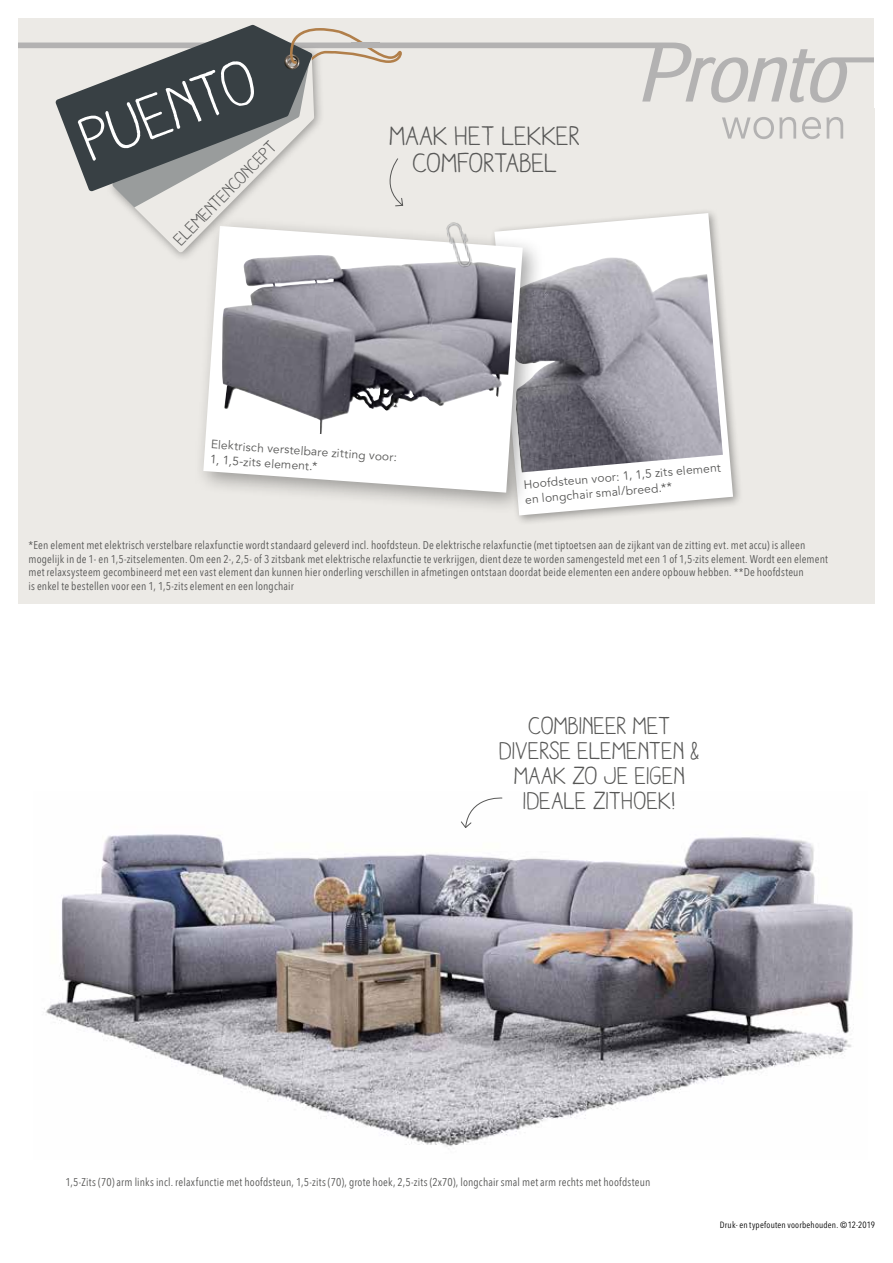
<style>
.page{position:relative;width:893px;height:1263px;background:#fff}
.page>*{position:absolute;margin:0;border:0;box-sizing:border-box;transform-origin:0 0}
.t1{font:63px "Aracne";color:#fff}
.t2{font:27.3px/27.3px "Aracne";color:#575756;text-align:center}
.t3{font:24.75px/24.8px "Aracne";color:#575756;text-align:center}
.t4{font:17.85px "Aracne";color:#575756}
.t5{font:12px/15px "Avenir LT Std";color:#575756}
.t6{font:11.25px/13.5px "Avenir Next Condensed";letter-spacing:.015em;color:#575756}
.t7{font:condensed 9px "Avenir Next LT Pro";letter-spacing:.02em;color:#000}
.s1{font-family:"Brutal Type";font-stretch:normal}
</style>
<div class="page">
<div style="left:18px;top:18px;width:857px;height:585px;background:#eceae6"></div>
<img style="left:44px;top:834px;width:810px;height:313px">
<svg style="left:461px;top:797px;width:42px;height:31px"></svg>
<svg style="left:518px;top:253px;width:218px;height:266px"></svg>
<svg style="left:545px;top:454px;width:187px;height:57px"></svg>
<div style="left:193px;top:216px;width:352px;height:299px;background:#000;opacity:.35"></div>
<svg style="left:200px;top:253px;width:326px;height:243px"></svg>
<img style="left:222px;top:256px;width:168px;height:178px">
<img style="left:439px;top:253px;width:37px;height:18px">
<div style="left:106px;top:42px;width:219px;height:221px;background:#000;opacity:.35"></div>
<svg style="left:18px;top:25px;width:857px;height:228px"></svg>
<div style="left:352px;top:43px;width:28px;height:5px;background:#b3b2b2"></div>
<h1 class="t1" style="left:72px;top:109px;width:184px;rotate:-21deg">PUENTO</h1>
<h3 class="t4" style="left:170px;top:234px;width:139px;rotate:-45deg">ELEMENTENCONCEPT</h3>
<h2 class="t2" style="left:390px;top:121px;width:192px">MAAK HET LEKKER<br>COMFORTABEL</h2>
<p class="t5" style="left:212px;top:437px;width:188px;rotate:4deg">Elektrisch verstelbare zitting voor:<br>1, 1,5-zits element.*</p>
<p class="t5" style="left:523px;top:477px;width:199px;rotate:-5deg">Hoofdsteun voor: 1, 1,5 zits element en longchair smal/breed.**</p>
<p class="t6" style="left:28px;top:538px;width:801px">*Een element met elektrisch verstelbare relaxfunctie wordt standaard geleverd incl. hoofdsteun. De elektrische relaxfunctie (met tiptoetsen aan de zijkant van de zitting evt. met accu) is alleen mogelijk in de 1- en 1,5-zitselementen. Om een 2-, 2,5- of 3 zitsbank met elektrische relaxfunctie te verkrijgen, dient deze te worden samengesteld met een 1 of 1,5-zits element. Wordt een element met relaxsysteem gecombineerd met een vast element dan kunnen hier onderling verschillen in afmetingen ontstaan doordat beide elementen een andere opbouw hebben. **De hoofdsteun<br>is enkel te bestellen voor een 1, 1,5-zits element en een longchair</p>
<h3 class="t3" style="left:500px;top:713px;width:202px">COMBINEER MET<br>DIVERSE ELEMENTEN &amp;<br>MAAK ZO JE EIGEN<br>IDEALE ZITHOEK!</h3>
<p class="t6" style="left:65px;top:1175px;width:586px">1,5-Zits (70) arm links incl. relaxfunctie met hoofdsteun, 1,5-zits (70), grote hoek, 2,5-zits (2x70), longchair smal met arm rechts met hoofdsteun</p>
<p class="t7" style="left:720px;top:1219px;width:157px">Druk- en typefouten voorbehouden. <span class="s1">©</span>12-2019</p>
</div>
